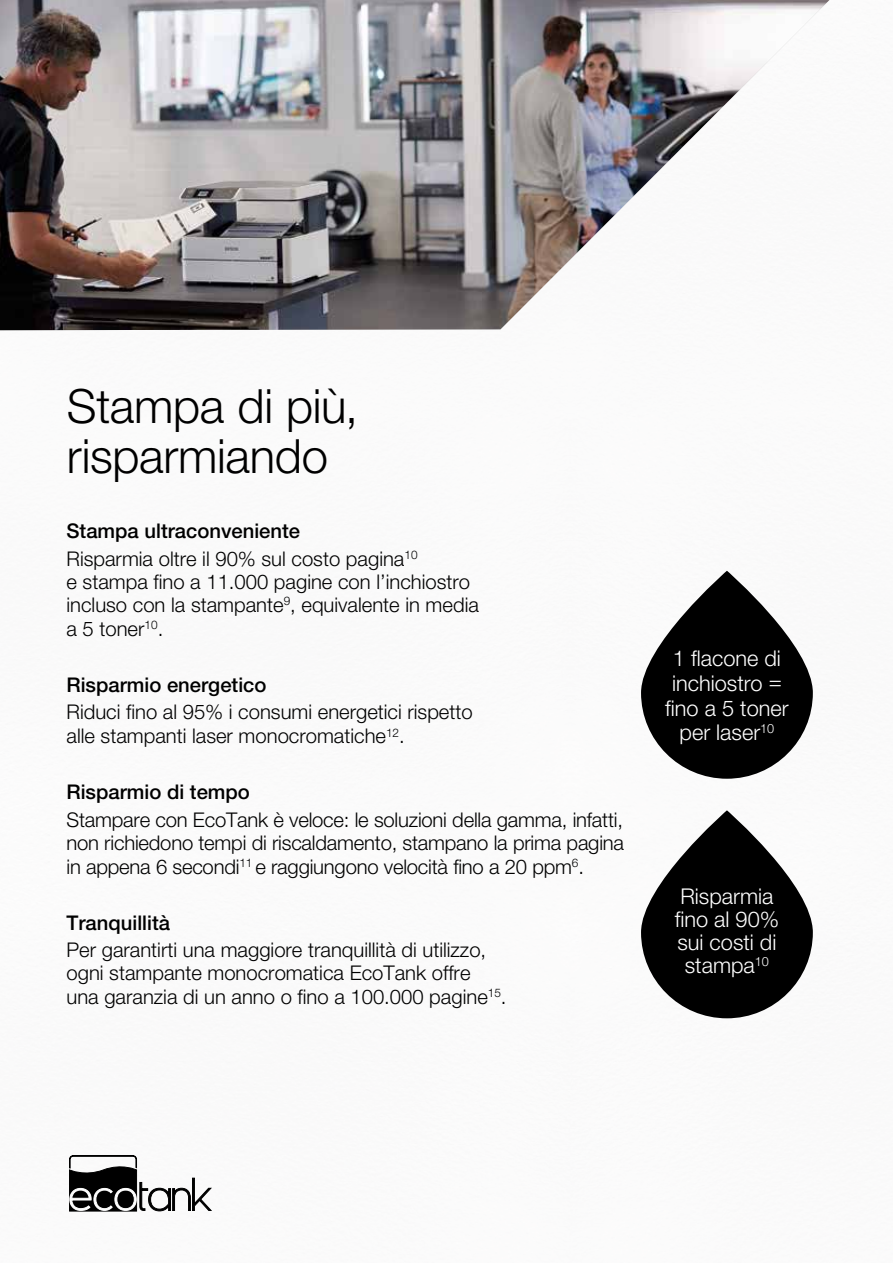
<style>
.page{position:relative;width:893px;height:1263px;background:#fff}
.page>*{position:absolute;margin:0;border:0;box-sizing:border-box;transform-origin:0 0}
.t1{font:300 47.25px/50.2px "Helvetica Neue LT";letter-spacing:-.005em;color:#000}
.t2{font:300 21.75px/24.8px "Helvetica Neue LT";color:#fff;text-align:center}
.t3{font:300 20.25px/23.5px "Helvetica Neue LT";color:#000}
.t4{font:500 20.25px "Helvetica Neue LT";color:#000}
.s1{font-weight:500}
</style>
<div class="page">
<svg style="left:641px;top:571px;width:172px;height:208px;fill:#000"></svg>
<svg style="left:641px;top:810px;width:172px;height:208px;fill:#000"></svg>
<img style="left:0;top:0;width:829px;height:330px">
<svg style="left:69px;top:1155px;width:143px;height:56px"></svg>
<h1 class="t1" style="left:67px;top:380px;width:293px">Stampa di più, risparmiando</h1>
<p class="t3" style="left:66px;top:517px;width:353px;line-height:27.5px"><span class="s1">Stampa ultraconveniente<br></span>Risparmia oltre il 90% sul costo pagina<sup>10</sup></p>
<p class="t3" style="left:66px;top:569px;width:414px">e stampa fino a 11.000 pagine con l’inchiostro incluso con la stampante<sup>9</sup>, equivalente in media a 5 toner<sup>10</sup>.</p>
<p class="t4" style="left:66px;top:673px;width:201px">Risparmio energetico</p>
<p class="t3" style="left:66px;top:700px;width:408px;line-height:24px">Riduci fino al 95% i consumi energetici rispetto alle stampanti laser monocromatiche<sup>12</sup>.</p>
<p class="t4" style="left:66px;top:780px;width:185px">Risparmio di tempo</p>
<p class="t3" style="left:66px;top:807px;width:559px;text-align:justify">Stampare con EcoTank è veloce: le soluzioni della gamma, infatti, non richiedono tempi di riscaldamento, stampano la prima pagina in appena 6 secondi<sup>11</sup> e raggiungono velocità fino a 20 ppm<sup>6</sup>.</p>
<p class="t4" style="left:66px;top:910px;width:105px">Tranquillità</p>
<p class="t3" style="left:66px;top:938px;width:442px">Per garantirti una maggiore tranquillità di utilizzo, ogni stampante monocromatica EcoTank offre una garanzia di un anno o fino a 100.000 pagine<sup>15</sup>.</p>
<p class="t2" style="left:665px;top:646px;width:125px">1 flacone di inchiostro = fino a 5 toner per laser<sup>10</sup></p>
<p class="t2" style="left:675px;top:884px;width:106px;line-height:23.2px">Risparmia fino al 90% sui costi di stampa<sup>10</sup></p>
</div>
